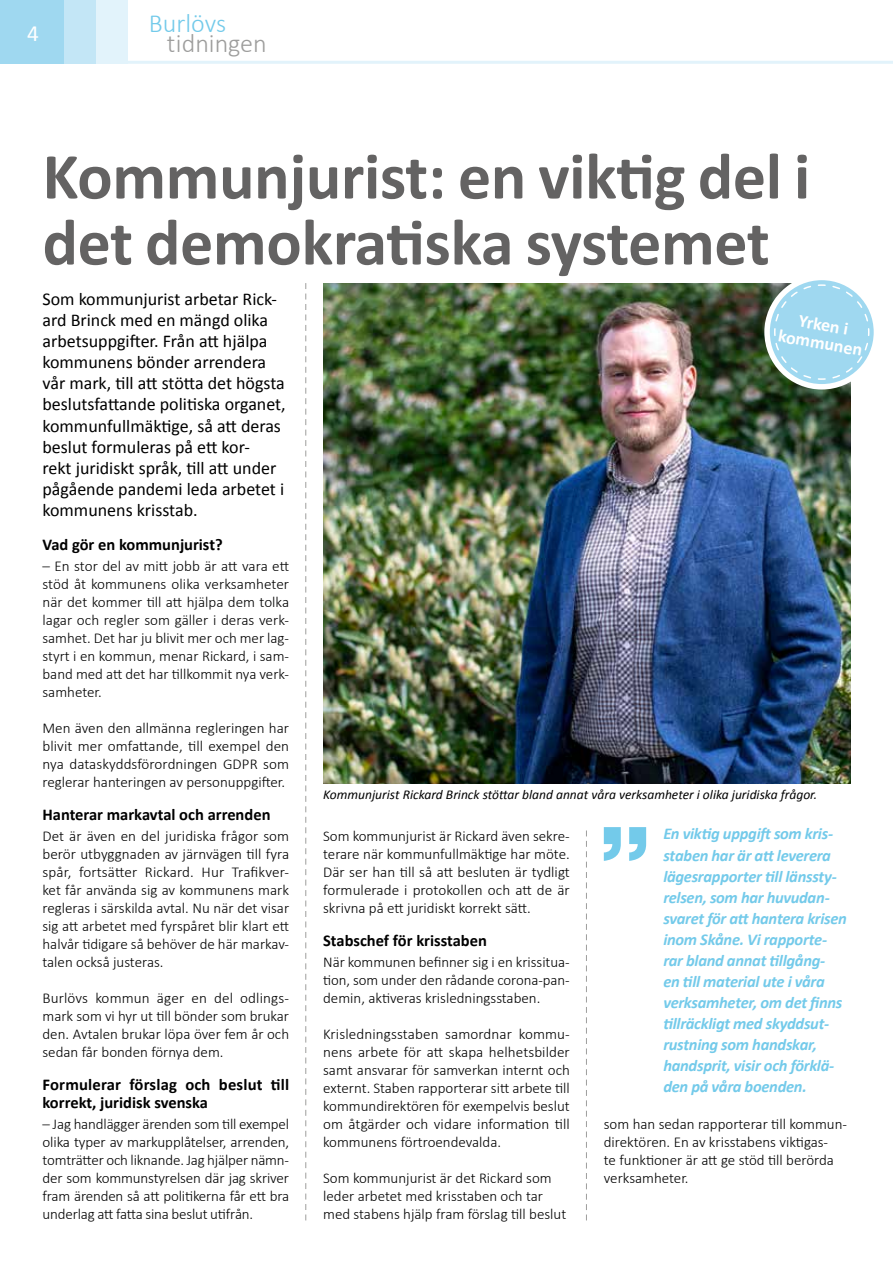
<style>
.page{position:relative;width:893px;height:1263px;background:#fff}
.page>*{position:absolute;margin:0;border:0;box-sizing:border-box;transform-origin:0 0}
.t1{font:700 66px/66px "Calibri";letter-spacing:-.005em;color:#646363}
.t2{font:300 26.1px/19.8px "Calibri";color:#73caea}
.t3{font:23.25px "Calibri";color:#fff}
.t4{font:18px/21px "Calibri";color:#000}
.t5{font:700 18px/18px "Calibri";color:#fff;text-align:center}
.t6{font:italic 700 16.5px/21px "Calibri";letter-spacing:-.02em;color:#73caea}
.t7{font:700 16.5px/18px "Calibri";color:#000}
.t8{font:300 15px/18px "Calibri";color:#000;text-align:justify}
.t9{font:italic 13.5px "Calibri";color:#000}
.s1{color:#9d9d9c}
.s2{color:#fff}
</style>
<div class="page">
<div style="left:0;top:0;width:64px;height:64px;background:#9fd8f0"></div>
<div style="left:64px;top:0;width:32px;height:64px;background:#c3e6f6"></div>
<div style="left:96px;top:0;width:32px;height:64px;background:#e2f3fb"></div>
<hr style="left:128px;top:61px;width:765px;height:3px;background:#e2f3fb">
<svg style="left:305px;top:283px;width:1px;height:937px"></svg>
<img style="left:323px;top:283px;width:527px;height:500px">
<svg style="left:604px;top:827px;width:42px;height:34px"></svg>
<svg style="left:767px;top:277px;width:109px;height:110px"></svg>
<div style="left:764px;top:275px;width:115px;height:114px;border:5px solid #fff;border-radius:50%"></div>
<svg style="left:773px;top:284px;width:97px;height:97px;background:#a8d9ec"></svg>
<svg style="left:586px;top:830px;width:1px;height:390px"></svg>
<h3 class="t3" style="left:27px;top:19px;width:13px">4</h3>
<h2 class="t2" style="left:167px;top:13px;width:101px;text-indent:-18px">Burlövs <span class="s1">tidnin</span><span class="s2">g</span><span class="s1">e</span><span class="s2">n</span></h2>
<h1 class="t1" style="left:43px;top:143px;width:769px">Kommunjurist: en viktig del i det demokratiska systemet</h1>
<p class="t4" style="left:43px;top:289px;width:245px">Som kommunjurist arbetar Rick&shy;ard Brinck med en mängd olika arbetsuppgifter. Från att hjälpa kommunens bönder arrendera vår mark, till att stötta det högsta beslutsfattande politiska organet, kommunfullmäktige, så att deras beslut formuleras på ett kor-<br>rekt juridiskt språk, till att under pågående pandemi leda arbetet i kommunens krisstab.</p>
<p class="t5" style="left:783px;top:309px;width:87px;rotate:10deg">Yrken i kommunen</p>
<p class="t7" style="left:43px;top:536px;width:182px">Vad gör en kommunjurist?</p>
<p class="t8" style="left:43px;top:557px;width:248px">– En stor del av mitt jobb är att vara ett stöd åt kommunens olika verksamheter när det kommer till att hjälpa dem tolka lagar och regler som gäller i deras verk&shy;samhet. Det har ju blivit mer och mer lag&shy;styrt i en kommun, menar Rickard, i sam&shy;band med att det har tillkommit nya verk&shy;samheter.</p>
<p class="t8" style="left:43px;top:719px;width:248px">Men även den allmänna regleringen har blivit mer omfattande, till exempel den nya dataskyddsförordningen GDPR som reglerar hanteringen av personuppgifter.</p>
<p class="t7" style="left:43px;top:806px;width:229px">Hanterar markavtal och arrenden</p>
<p class="t8" style="left:43px;top:827px;width:248px">Det är även en del juridiska frågor som berör utbyggnaden av järnvägen till fyra spår, fortsätter Rickard. Hur Trafikver&shy;ket får använda sig av kommunens mark regleras i särskilda avtal. Nu när det visar sig att arbetet med fyrspåret blir klart ett halvår tidigare så behöver de här markav&shy;talen också justeras.</p>
<p class="t8" style="left:43px;top:989px;width:248px">Burlövs kommun äger en del odlings&shy;mark som vi hyr ut till bönder som brukar den. Avtalen brukar löpa över fem år och sedan får bonden förnya dem.</p>
<p class="t7" style="left:43px;top:1076px;width:248px">Formulerar förslag och beslut till korrekt, juridisk svenska</p>
<p class="t8" style="left:43px;top:1115px;width:248px">– Jag handlägger ärenden som till exempel olika typer av markupplåtelser, arrenden, tomträtter och liknande. Jag hjälper nämn&shy;der som kommunstyrelsen där jag skriver fram ärenden så att politikerna får ett bra underlag att fatta sina beslut utifrån.</p>
<p class="t9" style="left:323px;top:786px;width:495px">Kommunjurist Rickard Brinck stöttar bland annat våra verksamheter i olika juridiska frågor.</p>
<p class="t8" style="left:323px;top:827px;width:248px">Som kommunjurist är Rickard även sekre&shy;terare när kommunfullmäktige har möte.<br>Där ser han till så att besluten är tydligt formulerade i protokollen och att de är skrivna på ett juridiskt korrekt sätt.</p>
<p class="t7" style="left:323px;top:932px;width:165px">Stabschef för krisstaben</p>
<p class="t8" style="left:323px;top:953px;width:248px">När kommunen befinner sig i en krissitua&shy;tion, som under den rådande corona-pan&shy;demin, aktiveras krisledningsstaben.</p>
<p class="t8" style="left:323px;top:1025px;width:248px">Krisledningsstaben samordnar kommu&shy;nens arbete för att skapa helhetsbilder samt ansvarar för samverkan internt och externt. Staben rapporterar sitt arbete till kommundirektören för exempelvis beslut om åtgärder och vidare information till kommunens förtroendevalda.</p>
<p class="t8" style="left:323px;top:1169px;width:245px;text-align:left">Som kommunjurist är det Rickard som leder arbetet med krisstaben och tar med stabens hjälp fram förslag till beslut</p>
<p class="t6" style="left:663px;top:823px;width:185px">En viktig uppgift som kris&shy;staben har är att leverera lägesrapporter till länssty&shy;relsen, som har huvudan&shy;svaret för att hantera krisen inom Skåne. Vi rapporte&shy;rar bland annat tillgång-<br>en till material ute i våra verksamheter, om det finns tillräckligt med skyddsut&shy;rustning som handskar, handsprit, visir och förklä&shy;den på våra boenden.</p>
<p class="t8" style="left:604px;top:1115px;width:245px;text-align:left">som han sedan rapporterar till kommun&shy;direktören. En av krisstabens viktigas-<br>te funktioner är att ge stöd till berörda verksamheter.</p>
</div>
